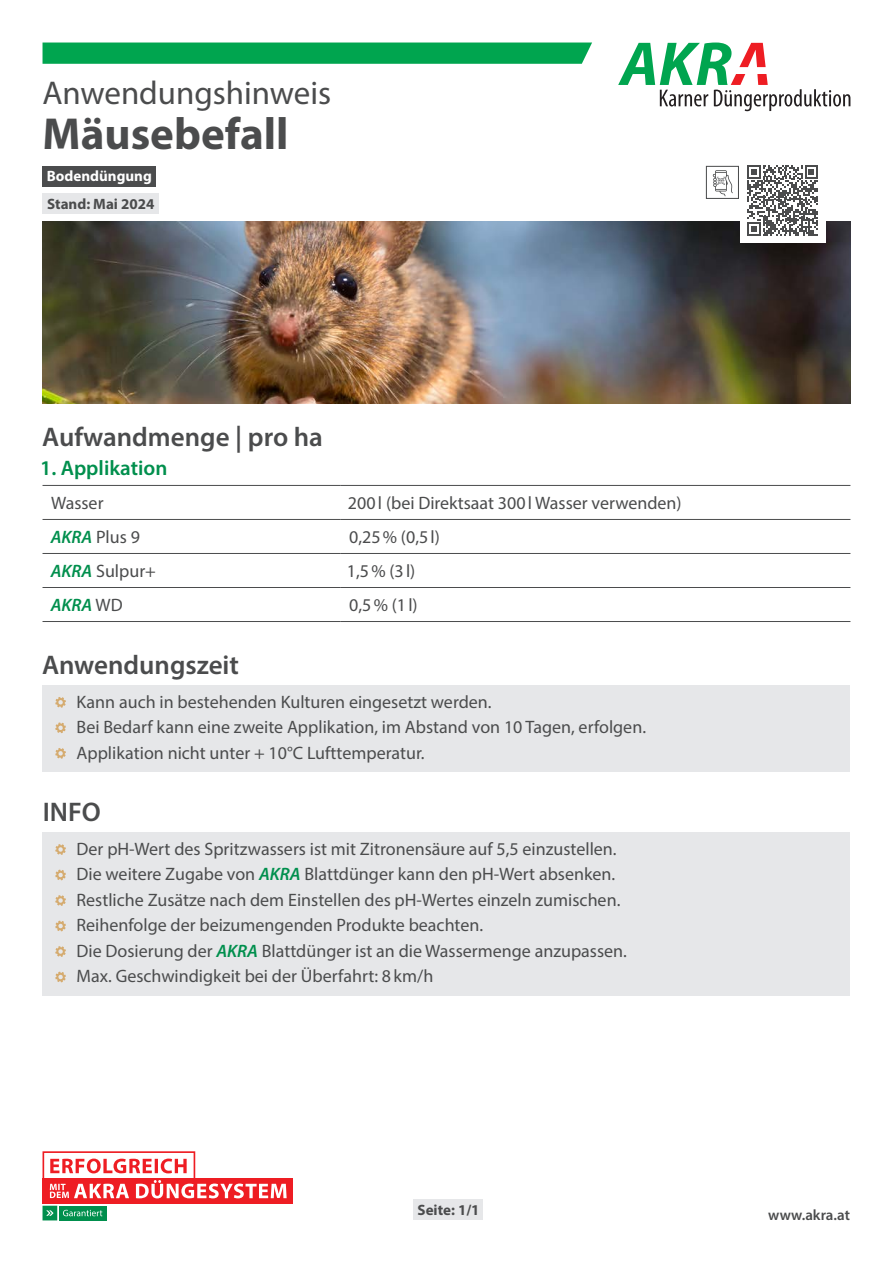
<style>
.page{position:relative;width:893px;height:1263px;background:#fff}
.page>*{position:absolute;margin:0;border:0;box-sizing:border-box;transform-origin:0 0}
.t1{font:700 45px "Myriad Pro";color:#4b4c4d}
.t2{font:33px "Myriad Pro";color:#4b4c4d}
.t3{font:600 27px "Myriad Pro";color:#4b4c4d}
.t4{font:600 21px "Myriad Pro";color:#008f4d}
.t5{font:18px/25.5px "Myriad Pro";color:#4b4c4d}
.t6{font:italic 600 18px "Myriad Pro";color:#008f4d}
.t7{font:700 15px "Myriad Pro";color:#4b4c4d}
.t8{font:700 15px "Myriad Pro";color:#fff}
.t9{font:600 15px "Myriad Pro";letter-spacing:.005em;color:#4b4c4d}
.s1{font-weight:600;font-style:italic;color:#008f4d}
.s2{font-weight:400;font-style:normal;color:#4b4c4d}
</style>
<div class="page">
<div style="left:43px;top:43px;width:549px;height:21px;background:#00a54f"></div>
<svg style="left:618px;top:43px;width:232px;height:68px"></svg>
<div style="left:706px;top:166px;width:33px;height:33px;border:1px solid #4b4c4d"></div>
<svg style="left:713px;top:170px;width:20px;height:26px"></svg>
<img style="left:43px;top:221px;width:807px;height:183px">
<div style="left:59px;top:1206px;width:48px;height:14px;background:#008f4d"></div>
<svg style="left:63px;top:1210px;width:39px;height:6px"></svg>
<svg style="left:43px;top:1206px;width:14px;height:14px"></svg>
<div style="left:43px;top:1151px;width:152px;height:29px;background:#fff;border:2px solid #ee1d23"></div>
<svg style="left:50px;top:1158px;width:137px;height:15px"></svg>
<div style="left:43px;top:1179px;width:250px;height:25px;background:#ee1d23"></div>
<svg style="left:50px;top:1180px;width:237px;height:18px"></svg>
<div style="left:43px;top:686px;width:807px;height:35px;background:#e6e7e9"></div>
<div style="left:43px;top:711px;width:807px;height:35px;background:#e6e7e9"></div>
<div style="left:43px;top:737px;width:807px;height:35px;background:#e6e7e9"></div>
<div style="left:43px;top:833px;width:807px;height:35px;background:#e6e7e9"></div>
<div style="left:43px;top:858px;width:807px;height:35px;background:#e6e7e9"></div>
<div style="left:43px;top:884px;width:807px;height:35px;background:#e6e7e9"></div>
<div style="left:43px;top:909px;width:807px;height:35px;background:#e6e7e9"></div>
<div style="left:43px;top:935px;width:807px;height:35px;background:#e6e7e9"></div>
<div style="left:43px;top:960px;width:807px;height:35px;background:#e6e7e9"></div>
<hr style="left:43px;top:519px;width:297px;height:1px;background:#4b4c4d">
<hr style="left:340px;top:519px;width:510px;height:1px;background:#4b4c4d">
<hr style="left:43px;top:553px;width:297px;height:1px;background:#4b4c4d">
<hr style="left:340px;top:553px;width:510px;height:1px;background:#4b4c4d">
<hr style="left:43px;top:587px;width:297px;height:1px;background:#4b4c4d">
<hr style="left:340px;top:587px;width:510px;height:1px;background:#4b4c4d">
<hr style="left:43px;top:621px;width:297px;height:1px;background:#4b4c4d">
<hr style="left:340px;top:621px;width:510px;height:1px;background:#4b4c4d">
<hr style="left:43px;top:485px;width:297px;height:1px;background:#4b4c4d">
<hr style="left:340px;top:485px;width:510px;height:1px;background:#4b4c4d">
<svg style="left:55px;top:697px;width:11px;height:11px"></svg>
<svg style="left:55px;top:722px;width:11px;height:11px"></svg>
<svg style="left:55px;top:748px;width:11px;height:11px"></svg>
<svg style="left:55px;top:844px;width:11px;height:11px"></svg>
<svg style="left:55px;top:870px;width:11px;height:10px"></svg>
<svg style="left:55px;top:895px;width:11px;height:11px"></svg>
<svg style="left:55px;top:921px;width:11px;height:10px"></svg>
<svg style="left:55px;top:946px;width:11px;height:11px"></svg>
<svg style="left:55px;top:972px;width:11px;height:10px"></svg>
<div style="left:43px;top:166px;width:113px;height:21px;background:#4b4c4d"></div>
<div style="left:740px;top:157px;width:86px;height:86px;background:#fff"></div>
<svg style="left:747px;top:165px;width:71px;height:71px"></svg>
<div style="left:43px;top:193px;width:116px;height:21px;background:#e6e7e9"></div>
<div style="left:413px;top:1199px;width:69px;height:21px;background:#e6e7e9"></div>
<h2 class="t2" style="left:43px;top:73px;width:290px">Anwendungshinweis</h2>
<h1 class="t1" style="left:43px;top:104px;width:248px">Mäusebefall</h1>
<p class="t8" style="left:47px;top:166px;width:107px">Bodendüngung</p>
<p class="t7" style="left:47px;top:194px;width:109px">Stand: Mai 2024</p>
<h3 class="t3" style="left:42px;top:419px;width:282px">Aufwandmenge | pro ha</h3>
<p class="t4" style="left:40px;top:454px;width:129px">1. Applikation</p>
<p class="t5" style="left:51px;top:490px;width:54px">Wasser</p>
<p class="t5" style="left:348px;top:490px;width:335px">200l (bei Direktsaat 300l Wasser verwenden)</p>
<p class="t5" style="left:51px;top:524px;width:91px"><span class="s1">AKRA</span> Plus 9</p>
<p class="t5" style="left:349px;top:524px;width:92px">0,25% (0,5l)</p>
<p class="t5" style="left:51px;top:558px;width:107px"><span class="s1">AKRA</span> Sulpur+</p>
<p class="t5" style="left:347px;top:558px;width:70px">1,5% (3l)</p>
<p class="t6" style="left:51px;top:594px;width:74px">AKRA <span class="s2">WD</span></p>
<p class="t5" style="left:349px;top:592px;width:70px">0,5% (1l)</p>
<h3 class="t3" style="left:42px;top:647px;width:198px">Anwendungszeit</h3>
<p class="t5" style="left:77px;top:689px;width:571px">Kann auch in bestehenden Kulturen eingesetzt werden.<br>Bei Bedarf kann eine zweite Applikation, im Abstand von 10 Tagen, erfolgen.<br>Applikation nicht unter + 10°C Lufttemperatur.</p>
<h3 class="t3" style="left:43px;top:794px;width:60px">INFO</h3>
<p class="t5" style="left:77px;top:836px;width:552px">Der pH-Wert des Spritzwassers ist mit Zitronensäure auf 5,5 einzustellen.<br>Die weitere Zugabe von <span class="s1">AKRA</span> Blattdünger kann den pH-Wert absenken.<br>Restliche Zusätze nach dem Einstellen des pH-Wertes einzeln zumischen.<br>Reihenfolge der beizumengenden Produkte beachten.<br>Die Dosierung der <span class="s1">AKRA</span> Blattdünger ist an die Wassermenge anzupassen.<br>Max. Geschwindigkeit bei der Überfahrt: 8km/h</p>
<p class="t7" style="left:417px;top:1200px;width:64px">Seite: 1/1</p>
<p class="t9" style="left:768px;top:1206px;width:83px">www.akra.at</p>
</div>
